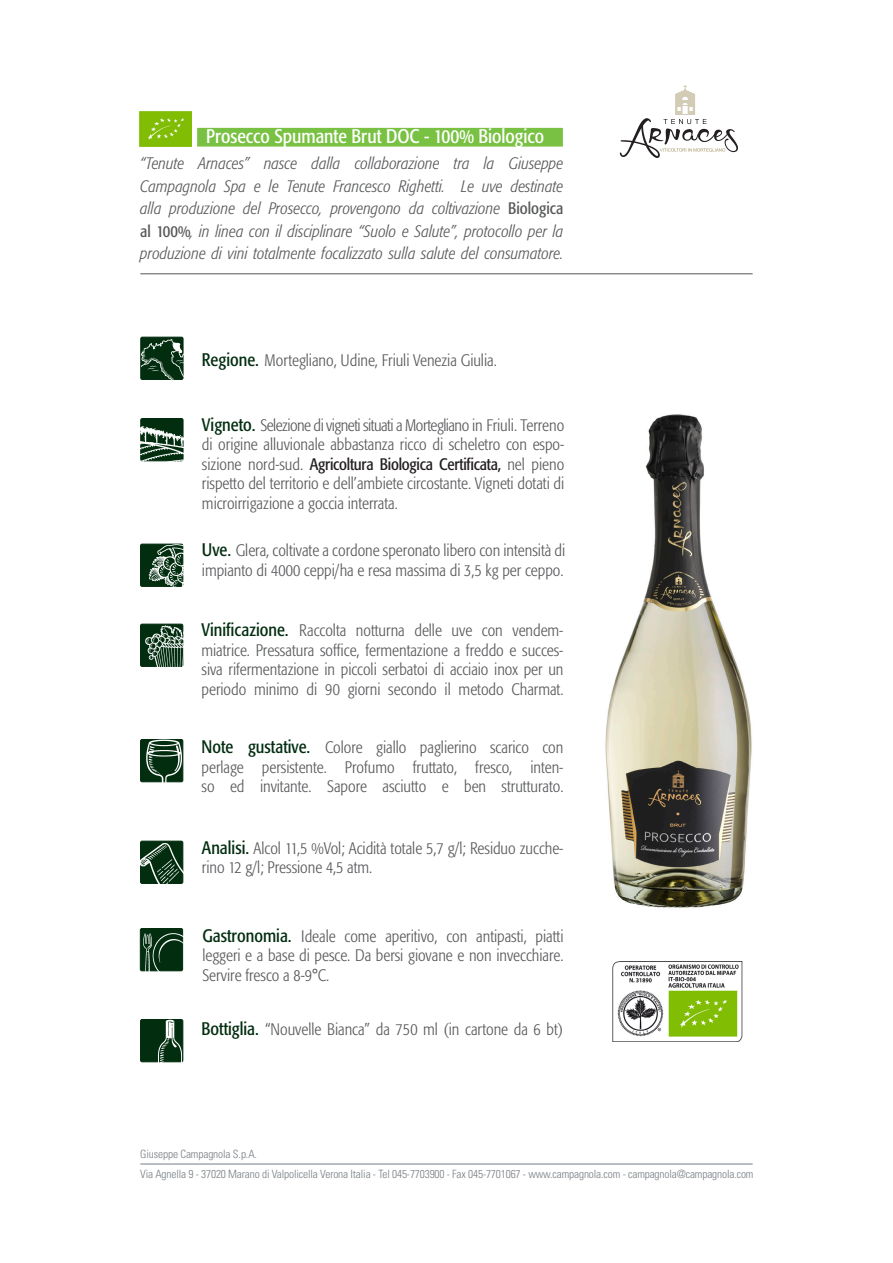
<style>
.page{position:relative;width:893px;height:1263px;background:#fff}
.page>*{position:absolute;margin:0;border:0;box-sizing:border-box;transform-origin:0 0}
.t1{font:condensed 19.5px "Formata";color:#fff}
.t2{font:300 condensed 16.5px/19.5px "Formata";color:#57585a}
.t3{font:italic 300 condensed 16.5px/22.5px "Formata";color:#57585a;text-align:justify}
.t4{font:300 condensed 11.4px "Univers";letter-spacing:-.01em;color:#797f84}
.s1{font-weight:400;font-style:normal}
.s2{font-weight:400;font-size:18px;color:#022d0f}
.s3{font-weight:400;color:#231f20}
</style>
<div class="page">
<div style="left:141px;top:337px;width:42px;height:43px;border:1px solid #022d0f;border-radius:2px"></div>
<img style="left:141px;top:339px;width:43px;height:81px">
<div style="left:141px;top:418px;width:42px;height:43px;background:#022d0f;border-radius:2px"></div>
<div style="left:141px;top:418px;width:42px;height:43px;border:1px solid #022d0f;border-radius:2px"></div>
<img style="left:140px;top:423px;width:44px;height:39px">
<div style="left:141px;top:739px;width:42px;height:43px;background:#022d0f;border-radius:2px"></div>
<div style="left:140px;top:739px;width:43px;height:43px;border:1px solid #022d0f;border-radius:2px"></div>
<img style="left:147px;top:740px;width:37px;height:43px">
<div style="left:140px;top:841px;width:43px;height:43px;border:1px solid #022d0f;border-radius:2px"></div>
<img style="left:140px;top:842px;width:44px;height:42px">
<div style="left:140px;top:928px;width:43px;height:43px;background:#022d0f;border-radius:2px"></div>
<div style="left:140px;top:928px;width:43px;height:43px;border:1px solid #022d0f;border-radius:2px"></div>
<img style="left:144px;top:931px;width:40px;height:41px">
<div style="left:141px;top:1019px;width:42px;height:43px;background:#022d0f;border-radius:2px"></div>
<div style="left:140px;top:1019px;width:43px;height:43px;border:1px solid #022d0f;border-radius:2px"></div>
<img style="left:155px;top:1020px;width:29px;height:43px">
<div style="left:141px;top:544px;width:42px;height:42px;background:#022d0f;border-radius:2px"></div>
<div style="left:140px;top:544px;width:43px;height:43px;border:1px solid #022d0f;border-radius:2px"></div>
<img style="left:148px;top:544px;width:36px;height:43px">
<div style="left:141px;top:624px;width:42px;height:42px;background:#022d0f;border-radius:2px"></div>
<div style="left:140px;top:624px;width:43px;height:43px;border:1px solid #022d0f;border-radius:2px"></div>
<img style="left:146px;top:625px;width:38px;height:42px">
<hr style="left:140px;top:1164px;width:613px;height:1px;background:#797f84">
<hr style="left:140px;top:274px;width:613px;height:1px;background:#57585a">
<svg style="left:173px;top:343px;width:9px;height:10px"></svg>
<svg style="left:620px;top:85px;width:118px;height:73px"></svg>
<div style="left:197px;top:128px;width:366px;height:19px;background:#79c142;border:2px solid #79c142"></div>
<img style="left:140px;top:112px;width:52px;height:35px">
<img style="left:613px;top:962px;width:130px;height:79px">
<img style="left:605px;top:414px;width:147px;height:494px">
<p class="t1" style="left:206px;top:124px;width:340px">Prosecco Spumante Brut DOC - 100% Biologico</p>
<p class="t3" style="left:140px;top:152px;width:425px">“Tenute Arnaces” nasce dalla collaborazione tra la Giuseppe Campagnola Spa e le Tenute Francesco Righetti. Le uve destinate alla produzione del Prosecco, provengono da coltivazione <span class="s1">Biologica al 100%</span>, in linea con il disciplinare “Suolo e Salute”, protocollo per la produzione di vini totalmente focalizzato sulla salute del consumatore.</p>
<p class="t2" style="left:202px;top:351px;width:296px"><span class="s2">Regione.</span> Mortegliano, Udine, Friuli Venezia Giulia.</p>
<p class="t2" style="left:202px;top:415px;width:364px;text-align:justify"><span class="s2">Vigneto.</span> Selezione di vigneti situati a Mortegliano in Friuli. Terreno di origine alluvionale abbastanza ricco di scheletro con espo&shy;sizione nord-sud. <span class="s3">Agricoltura Biologica Certificata,</span> nel pieno rispetto del territorio e dell’ambiete circostante. Vigneti dotati di microirrigazione a goccia interrata.</p>
<p class="t2" style="left:202px;top:541px;width:365px"><span class="s2">Uve.</span> Glera, coltivate a cordone speronato libero con intensità di impianto di 4000 ceppi/ha e resa massima di 3,5 kg per ceppo.</p>
<p class="t2" style="left:202px;top:621px;width:363px;text-align:justify"><span class="s2">Vinificazione.</span> Raccolta notturna delle uve con vendem&shy;miatrice. Pressatura soffice, fermentazione a freddo e succes&shy;siva rifermentazione in piccoli serbatoi di acciaio inox per un periodo minimo di 90 giorni secondo il metodo Charmat.</p>
<p class="t2" style="left:202px;top:738px;width:363px;text-align:justify"><span class="s2">Note gustative.</span> Colore giallo paglierino scarico con perlage persistente. Profumo fruttato, fresco, inten&shy;so ed invitante. Sapore asciutto e ben strutturato.</p>
<p class="t2" style="left:202px;top:838px;width:363px"><span class="s2">Analisi.</span> Alcol 11,5 %Vol; Acidità totale 5,7 g/l; Residuo zucche&shy;rino 12 g/l; Pressione 4,5 atm.</p>
<p class="t2" style="left:202px;top:926px;width:362px"><span class="s2">Gastronomia.</span> Ideale come aperitivo, con antipasti, piatti</p>
<p class="t2" style="left:202px;top:946px;width:363px">leggeri e a base di pesce. Da bersi giovane e non invecchiare.<br>Servire fresco a 8-9°C.</p>
<p class="t2" style="left:202px;top:1020px;width:363px"><span class="s2">Bottiglia.</span> “Nouvelle Bianca” da 750 ml (in cartone da 6 bt)</p>
<p class="t4" style="left:140px;top:1147px;width:118px">Giuseppe Campagnola S.p.A.</p>
<p class="t4" style="left:140px;top:1167px;width:615px">Via Agnella 9 - 37020 Marano di Valpolicella Verona Italia - Tel 045-7703900 - Fax 045-7701067 - www.campagnola.com - campagnola@campagnola.com</p>
</div>
